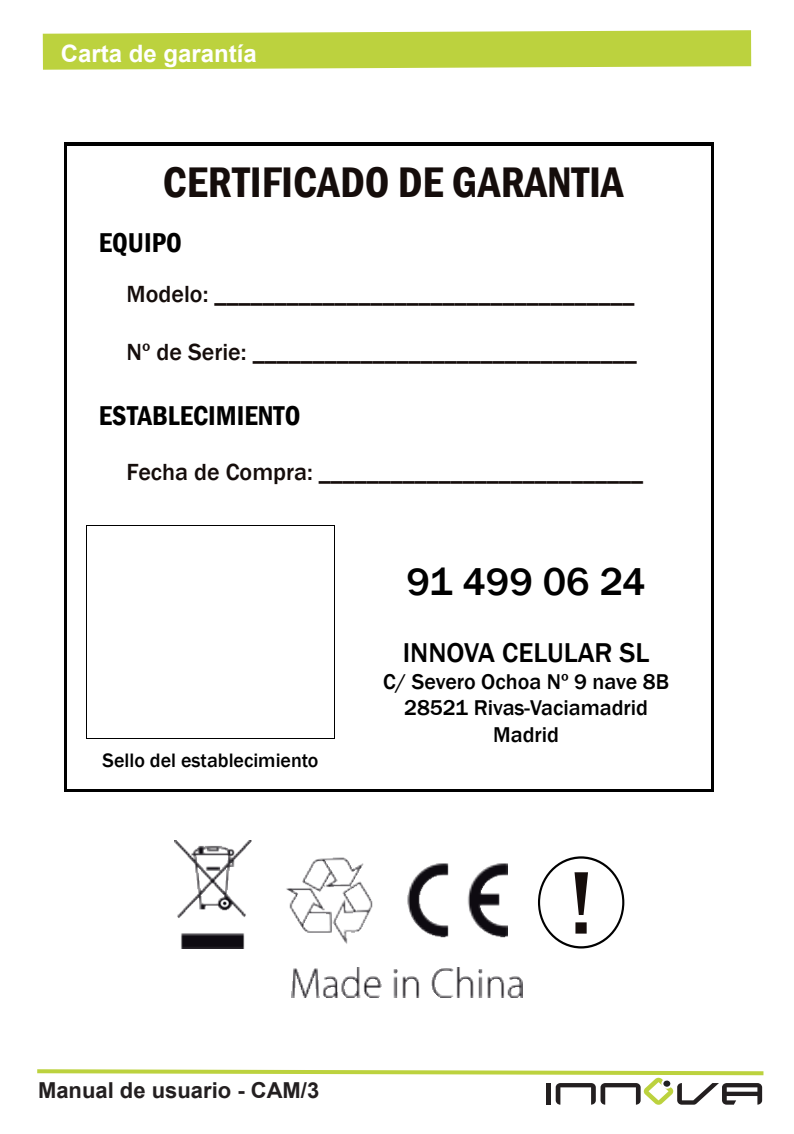
<style>
.page{position:relative;width:794px;height:1134px;background:#fff}
.page>*{position:absolute;margin:0;border:0;box-sizing:border-box;transform-origin:0 0}
.t1{font:500 92px "Franklin Gothic";color:#150d0b}
.t2{font:600 condensed 44px "Franklin Gothic";color:#150d0b}
.t3{font:500 40px "Franklin Gothic";color:#000}
.t4{font:600 condensed 28px "Franklin Gothic";color:#000}
.t5{font:500 28px "Franklin Gothic";color:#000}
.t6{font:500 24px "Franklin Gothic";color:#150d0b}
.t7{font:700 24px "Arial";color:#fff}
.t8{font:500 22px/26.4px "Franklin Gothic";color:#000;text-align:center}
.t9{font:700 22px "Arial";color:#231f20}
.t10{font:500 20px "Franklin Gothic";color:#000}
</style>
<div class="page">
<svg style="left:37px;top:1069px;width:727px;height:36px"></svg>
<div style="left:546px;top:1083px;width:5px;height:22px;background:#231f20"></div>
<div style="left:661px;top:1078px;width:11px;height:11px;background:#202222;border:2px solid #fff;border-radius:50%"></div>
<svg style="left:43px;top:30px;width:708px;height:40px;background:#c2d651"></svg>
<svg style="left:538px;top:856px;width:86px;height:92px"></svg>
<div style="left:540px;top:859px;width:82px;height:87px;background:#fff;border-radius:50%"></div>
<img style="left:175px;top:840px;width:333px;height:108px">
<img style="left:292px;top:968px;width:230px;height:29px">
<p class="t7" style="left:61px;top:37px;width:198px">Carta de garantía</p>
<h2 class="t2" style="left:163px;top:153px;width:462px">CERTIFICADO DE GARANTIA</h2>
<p class="t4" style="left:99px;top:224px;width:84px">EQUIPO</p>
<p class="t6" style="left:127px;top:279px;width:509px">Modelo: ___________________________________</p>
<p class="t6" style="left:127px;top:337px;width:511px">Nº de Serie: ________________________________</p>
<p class="t4" style="left:99px;top:397px;width:203px">ESTABLECIMIENTO</p>
<p class="t6" style="left:127px;top:457px;width:518px">Fecha de Compra: ___________________________</p>
<h3 class="t3" style="left:406px;top:557px;width:240px">91 499 06 24</h3>
<p class="t10" style="left:103px;top:748px;width:217px">Sello del establecimiento</p>
<p class="t9" style="left:38px;top:1076px;width:283px">Manual de usuario - CAM/3</p>
<p class="t5" style="left:403px;top:636px;width:248px">INNOVA CELULAR SL</p>
<p class="t8" style="left:383px;top:668px;width:287px">C/ Severo Ochoa Nº 9 nave 8B<br>28521 Rivas-Vaciamadrid<br>Madrid</p>
<h1 class="t1" style="left:568px;top:846px;width:27px">!</h1>
</div>
